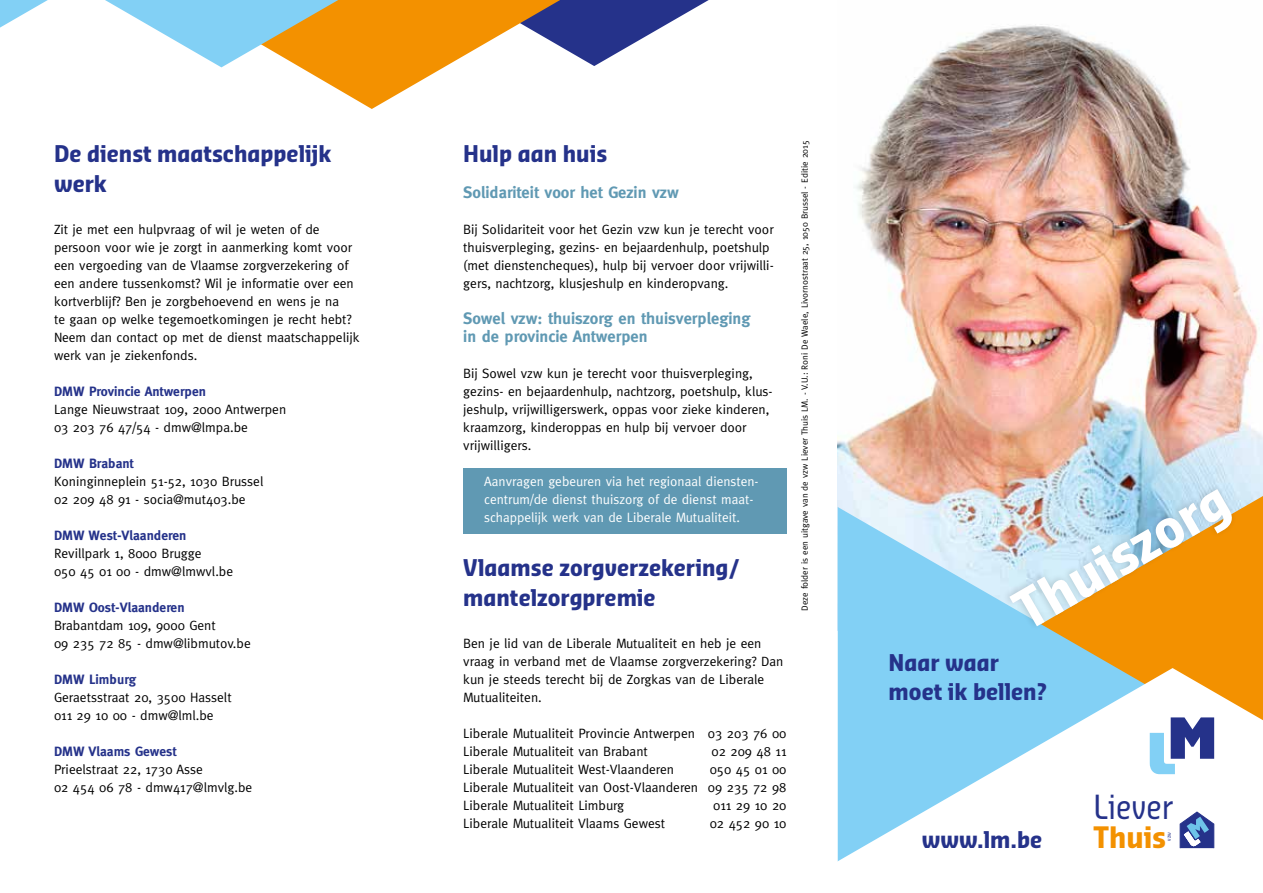
<style>
.page{position:relative;width:1263px;height:893px;background:#fff}
.page>*{position:absolute;margin:0;border:0;box-sizing:border-box;transform-origin:0 0}
.t1{font:700 52.5px "Sansa Con Pro";color:#fff}
.t2{font:32.4px "Sansa Con Pro";color:#25328a}
.t3{font:700 28.8px "Sansa Con Pro";color:#f39100}
.t4{font:700 22.5px/30px "Sansa Con Pro";color:#25328a}
.t5{font:700 16.5px/18px "Meta";color:#6099b3}
.t6{font:13.5px/18px "Meta";color:#000}
.t7{font:13.5px/18px "Meta";color:#fff}
.t8{font:700 13.5px "Meta";color:#25328a}
.t9{font:9px "Meta";color:#000}
.t10{font:5.25px "Sansa Con Pro";color:#25328a}
</style>
<div class="page">
<img style="left:838px;top:25px;width:425px;height:482px">
<div style="left:1154px;top:496px;width:109px;height:172px;background:#f39100"></div>
<svg style="left:838px;top:507px;width:316px;height:161px;background:#a0d2e2"></svg>
<div style="left:1002px;top:482px;width:235px;height:149px;background:#000;opacity:.15"></div>
<svg style="left:837px;top:668px;width:426px;height:194px"></svg>
<div style="left:1091px;top:791px;width:127px;height:61px;background:#fff;border-radius:5px"></div>
<div style="left:1090px;top:791px;width:128px;height:61px;border:1px solid #fff;border-radius:5px"></div>
<svg style="left:1180px;top:812px;width:34px;height:36px"></svg>
<svg style="left:1150px;top:717px;width:64px;height:57px"></svg>
<div style="left:463px;top:468px;width:323px;height:66px;background:#6099b3"></div>
<svg style="left:105px;top:0;width:604px;height:109px"></svg>
<svg style="left:0;top:0;width:48px;height:28px"></svg>
<h3 class="t4" style="left:54px;top:138px;width:279px">De dienst maatschappelijk werk</h3>
<p class="t6" style="left:54px;top:220px;width:307px">Zit je met een hulpvraag of wil je weten of de persoon voor wie je zorgt in aanmerking komt voor een vergoeding van de Vlaamse zorgverzekering of een andere tussenkomst? Wil je informatie over een kortverblijf? Ben je zorgbehoevend en wens je na<br>te gaan op welke tegemoetkomingen je recht hebt?<br>Neem dan contact op met de dienst maatschappelijk werk van je ziekenfonds.</p>
<p class="t8" style="left:54px;top:383px;width:153px">DMW Provincie Antwerpen</p>
<p class="t6" style="left:54px;top:400px;width:234px">Lange Nieuwstraat 109, 2000 Antwerpen<br>03 203 76 47/54 - dmw@lmpa.be</p>
<p class="t8" style="left:54px;top:455px;width:81px">DMW Brabant</p>
<p class="t6" style="left:54px;top:472px;width:211px">Koninginneplein 51-52, 1030 Brussel<br>02 209 48 91 - socia@mut403.be</p>
<p class="t8" style="left:54px;top:527px;width:134px">DMW West-Vlaanderen</p>
<p class="t6" style="left:54px;top:544px;width:181px">Revillpark 1, 8000 Brugge<br>050 45 01 00 - dmw@lmwvl.be</p>
<p class="t8" style="left:54px;top:599px;width:132px">DMW Oost-Vlaanderen</p>
<p class="t6" style="left:54px;top:616px;width:198px">Brabantdam 109, 9000 Gent<br>09 235 72 85 - dmw@libmutov.be</p>
<p class="t8" style="left:54px;top:671px;width:84px">DMW Limburg</p>
<p class="t6" style="left:54px;top:688px;width:179px">Geraetsstraat 20, 3500 Hasselt<br>011 29 10 00 - dmw@lml.be</p>
<p class="t8" style="left:54px;top:743px;width:124px">DMW Vlaams Gewest</p>
<p class="t6" style="left:54px;top:760px;width:200px">Prieelstraat 22, 1730 Asse<br>02 454 06 78 - dmw417@lmvlg.be</p>
<h3 class="t4" style="left:463px;top:138px;width:146px">Hulp aan huis</h3>
<p class="t5" style="left:463px;top:183px;width:217px">Solidariteit voor het Gezin vzw</p>
<p class="t6" style="left:463px;top:220px;width:312px">Bij Solidariteit voor het Gezin vzw kun je terecht voor thuisverpleging, gezins- en bejaardenhulp, poetshulp (met dienstencheques), hulp bij vervoer door vrijwilli&shy;gers, nachtzorg, klusjeshulp en kinderopvang.</p>
<p class="t5" style="left:463px;top:309px;width:289px">Sowel vzw: thuiszorg en thuisverpleging in de provincie Antwerpen</p>
<p class="t6" style="left:463px;top:364px;width:311px">Bij Sowel vzw kun je terecht voor thuisverpleging, gezins- en bejaardenhulp, nachtzorg, poetshulp, klus&shy;jeshulp, vrijwilligerswerk, oppas voor zieke kinderen, kraamzorg, kinderoppas en hulp bij vervoer door vrijwilligers.</p>
<p class="t7" style="left:484px;top:472px;width:276px">Aanvragen gebeuren via het regionaal diensten&shy;centrum/de dienst thuiszorg of de dienst maat&shy;schappelijk werk van de Liberale Mutualiteit.</p>
<h3 class="t4" style="left:463px;top:552px;width:278px">Vlaamse zorgverzekering/ mantelzorgpremie</h3>
<p class="t6" style="left:463px;top:634px;width:322px">Ben je lid van de Liberale Mutualiteit en heb je een vraag in verband met de Vlaamse zorgverzekering? Dan kun je steeds terecht bij de Zorgkas van de Liberale Mutualiteiten.</p>
<p class="t6" style="left:463px;top:724px;width:325px">Liberale Mutualiteit Provincie Antwerpen 03 203 76 00<br>Liberale Mutualiteit van Brabant</p>
<p class="t6" style="left:711px;top:742px;width:76px">02 209 48 11</p>
<p class="t6" style="left:463px;top:760px;width:212px">Liberale Mutualiteit West-Vlaanderen</p>
<p class="t6" style="left:463px;top:760px;width:325px;text-align:justify;text-indent:246px">050 45 01 00<br>Liberale Mutualiteit van Oost-Vlaanderen 09 235 72 98<br>Liberale Mutualiteit Limburg</p>
<p class="t6" style="left:713px;top:796px;width:75px">011 29 10 20</p>
<p class="t6" style="left:463px;top:814px;width:203px">Liberale Mutualiteit Vlaams Gewest</p>
<p class="t6" style="left:710px;top:814px;width:78px">02 452 90 10</p>
<p class="t9" style="left:800px;top:611px;width:472px;rotate:-90deg">Deze folder is een uitgave van de vzw Liever Thuis LM. - V.U.: Roni De Waele, Livornostraat 25, 1050 Brussel - Editie 2015</p>
<h1 class="t1" style="left:1000px;top:583px;width:240px;rotate:-30deg">Thuiszorg</h1>
<h3 class="t4" style="left:888px;top:649px;width:160px;line-height:28.5px">Naar waar moet ik bellen?</h3>
<h2 class="t2" style="left:1093px;top:784px;width:81px">Liever</h2>
<h3 class="t3" style="left:1093px;top:817px;width:75px">Thuis</h3>
<h3 class="t4" style="left:922px;top:825px;width:122px">www.lm.be</h3>
<p class="t10" style="left:1165px;top:841px;width:10px;rotate:-90deg">vzw</p>
</div>
